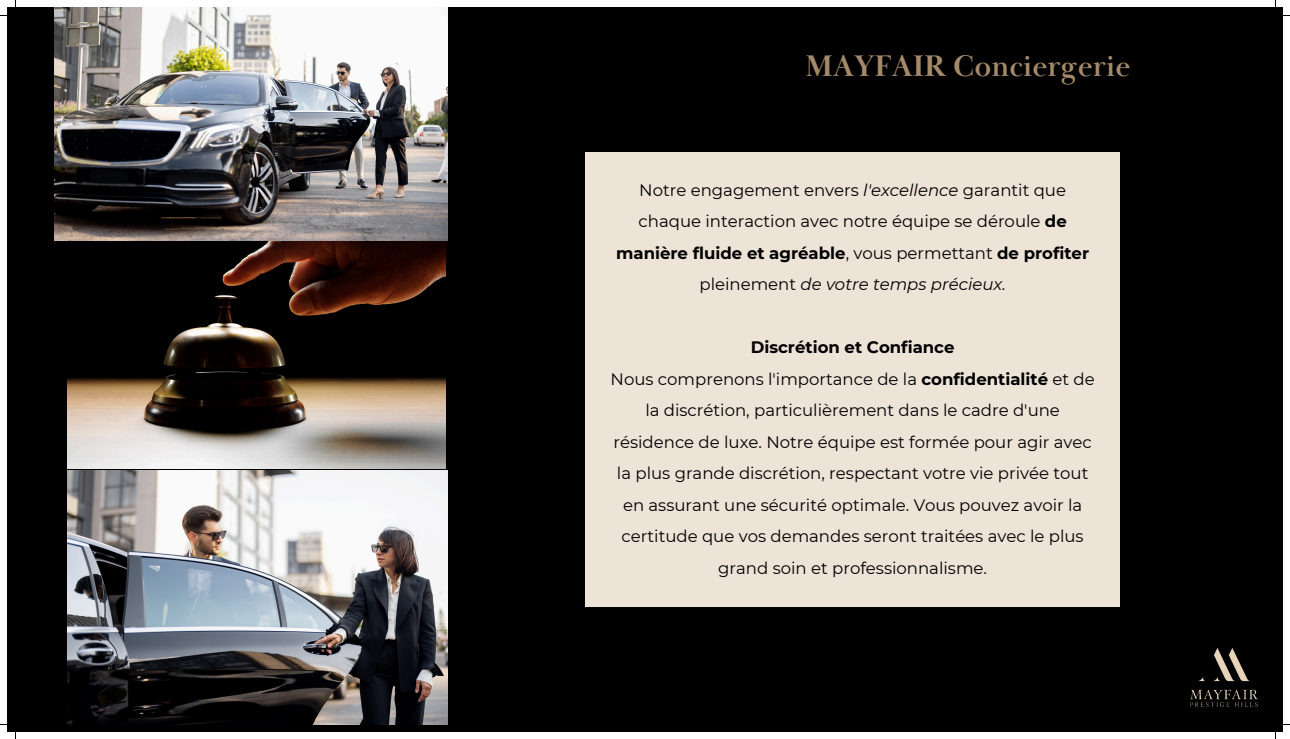
<style>
.page{position:relative;width:1290px;height:739px;background:#fff}
.page>*{position:absolute;margin:0;border:0;box-sizing:border-box;transform-origin:0 0}
.t1{font:700 30.62px "Baskerville Display PT";color:#a58a6a}
.t2{font:16.54px/31.5px "Montserrat";color:#000;text-align:center}
.t3{font:700 16.54px "Montserrat";color:#000}
.s1{font-style:italic}
.s2{font-weight:700}
</style>
<div class="page">
<div style="left:7px;top:7px;width:1276px;height:725px;background:#000"></div>
<div style="left:585px;top:152px;width:534px;height:455px;background:#ede3d7"></div>
<img style="left:67px;top:240px;width:379px;height:228px">
<img style="left:67px;top:470px;width:381px;height:254px">
<img style="left:54px;top:7px;width:394px;height:233px">
<img style="left:1190px;top:648px;width:68px;height:59px">
<p class="t1" style="left:806px;top:47px;width:326px">MAYFAIR Conciergerie</p>
<h1 class="t2" style="left:616px;top:174px;width:474px">Notre engagement envers <span class="s1">l'excellence</span> garantit que chaque interaction avec notre équipe se déroule <span class="s2">de manière fluide et agréable</span>, vous permettant <span class="s2">de profiter </span>pleinement <span class="s1">de votre temps précieux.</span></h1>
<p class="t3" style="left:751px;top:337px;width:205px">Discrétion et Confiance</p>
<p class="t2" style="left:611px;top:363px;width:485px">Nous comprenons l'importance de la <span class="s2">confidentialité</span> et de la discrétion, particulièrement dans le cadre d'une résidence de luxe. Notre équipe est formée pour agir avec la plus grande discrétion, respectant votre vie privée tout en assurant une sécurité optimale. Vous pouvez avoir la certitude que vos demandes seront traitées avec le plus grand soin et professionnalisme.</p>
</div>
